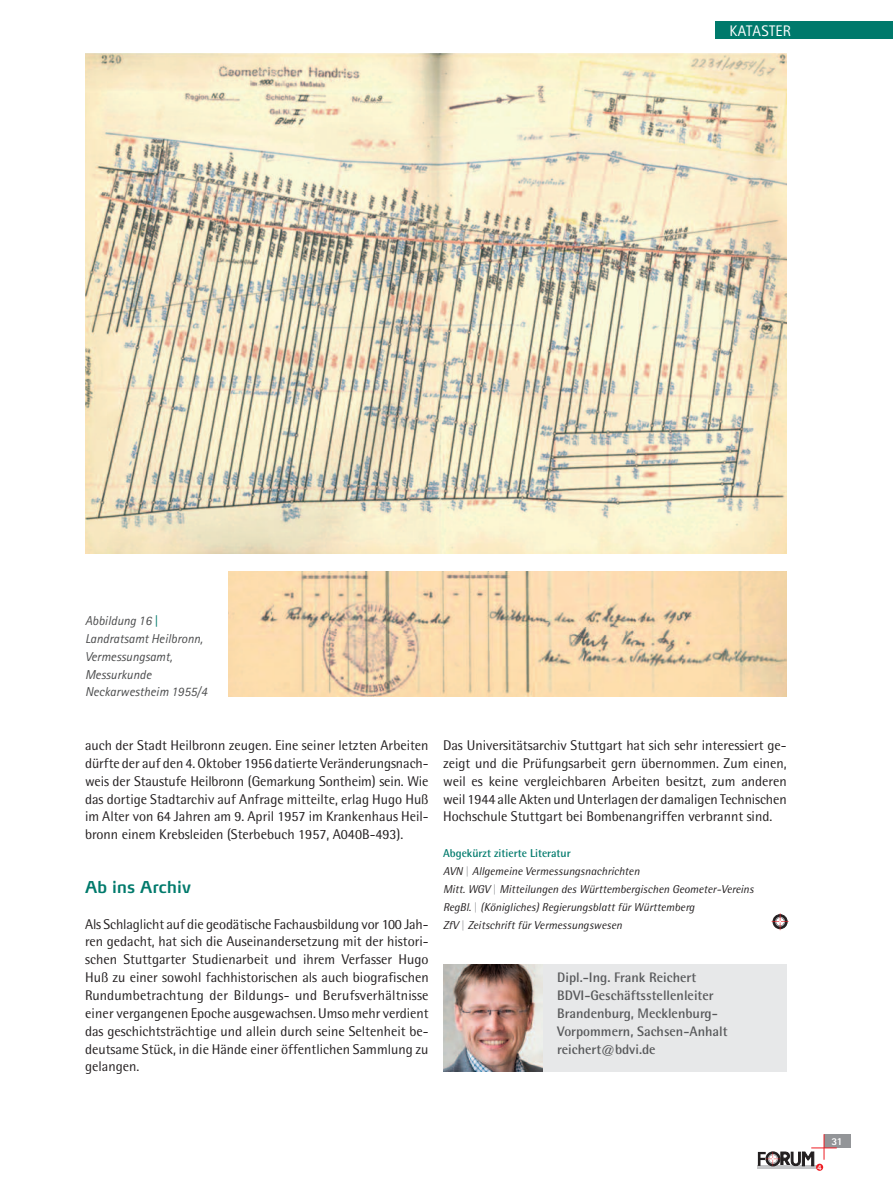
<style>
.page{position:relative;width:893px;height:1191px;background:#fff}
.page>*{position:absolute;margin:0;border:0;box-sizing:border-box;transform-origin:0 0}
.t1{font:600 16.2px "Max";letter-spacing:.01em;color:#007a6c}
.t2{font:15.3px "Rotis Sans Serif";letter-spacing:.02em;color:#fff}
.t3{font:14.1px/17.9px "Rotis Semi Sans";color:#231f20;text-align:justify}
.t4{font:700 13.8px/17.9px "Rotis Semi Sans";color:#57585a}
.t5{font:italic 12.9px/17.9px "Rotis Sans Serif";color:#4b4c4d}
.t6{font:italic 11.4px/17.9px "Rotis Semi Sans";color:#231f20}
.t7{font:800 10.5px "Rotis Sans Serif";color:#fff}
.t8{font:800 7.5px "Rotis Sans Serif";color:#fff}
.s1{color:#007a6c}
.s2{font-weight:700;font-style:normal;color:#007a6c}
.s3{font-style:normal;color:#a8a9ad}
</style>
<div class="page">
<img style="left:85px;top:54px;width:702px;height:499px">
<div style="left:443px;top:964px;width:344px;height:107px;background:#e7e8e9"></div>
<img style="left:443px;top:964px;width:99px;height:107px">
<svg style="left:772px;top:913px;width:17px;height:17px"></svg>
<img style="left:228px;top:571px;width:559px;height:125px">
<div style="left:824px;top:1134px;width:26px;height:14px;background:#939598"></div>
<hr style="left:758px;top:1165px;width:60px;height:3px;background:#c5c6c8">
<div style="left:816px;top:1163px;width:7px;height:7px;background:#ee1d23;border-radius:50%"></div>
<svg style="left:758px;top:1134px;width:79px;height:32px"></svg>
<div style="left:715px;top:21px;width:178px;height:18px;background:#007a6c"></div>
<p class="t2" style="left:729px;top:25px;width:63px">KATASTER</p>
<p class="t5" style="left:85px;top:613px;width:124px">Abbildung 16 <span class="s1">|<br></span>Landratsamt Heilbronn,<br>Vermessungsamt,<br>Messurkunde<br>Neckarwestheim 1955/4</p>
<p class="t3" style="left:85px;top:737px;width:345px">auch der Stadt Heilbronn zeugen. Eine seiner letzten Arbeiten dürfte der auf den 4. Oktober 1956 datierte Veränderungsnach&shy;weis der Staustufe Heilbronn (Gemarkung Sontheim) sein. Wie das dortige Stadtarchiv auf Anfrage mitteilte, erlag Hugo Huß im Alter von 64 Jahren am 9. April 1957 im Krankenhaus Heil&shy;bronn einem Krebsleiden (Sterbebuch 1957, A040B-493).</p>
<p class="t1" style="left:85px;top:881px;width:108px">Ab ins Archiv</p>
<p class="t3" style="left:85px;top:916px;width:345px">Als Schlaglicht auf die geodätische Fachausbildung vor 100 Jah&shy;ren gedacht, hat sich die Auseinandersetzung mit der histori&shy;schen Stuttgarter Studienarbeit und ihrem Verfasser Hugo Huß zu einer sowohl fachhistorischen als auch biografischen Rundumbetrachtung der Bildungs- und Berufsverhältnisse einer vergangenen Epoche ausgewachsen. Umso mehr verdient das geschichtsträchtige und allein durch seine Seltenheit be&shy;deutsame Stück, in die Hände einer öffentlichen Sammlung zu gelangen.</p>
<p class="t3" style="left:443px;top:737px;width:345px">Das Universitätsarchiv Stuttgart hat sich sehr interessiert ge&shy;zeigt und die Prüfungsarbeit gern übernommen. Zum einen, weil es keine vergleichbaren Arbeiten besitzt, zum anderen weil 1944 alle Akten und Unterlagen der damaligen Technischen Hochschule Stuttgart bei Bombenangriffen verbrannt sind.</p>
<p class="t6" style="left:443px;top:845px;width:312px"><span class="s2">Abgekürzt zitierte Literatur<br></span>AVN <span class="s3">|</span> Allgemeine Vermessungsnachrichten<br>Mitt. WGV <span class="s3">|</span> Mitteilungen des Württembergischen Geometer-Vereins RegBl. <span class="s3">|</span> (Königliches) Regierungsblatt für Württemberg<br>ZfV <span class="s3">|</span> Zeitschrift für Vermessungswesen</p>
<p class="t4" style="left:557px;top:970px;width:172px">Dipl.-Ing. Frank Reichert<br>BDVI-Geschäftsstellenleiter<br>Brandenburg, Mecklenburg-<br>Vorpommern, Sachsen-Anhalt reichert@bdvi.de</p>
<p class="t8" style="left:817px;top:1164px;width:6px">4</p>
<p class="t7" style="left:831px;top:1137px;width:13px">31</p>
</div>
